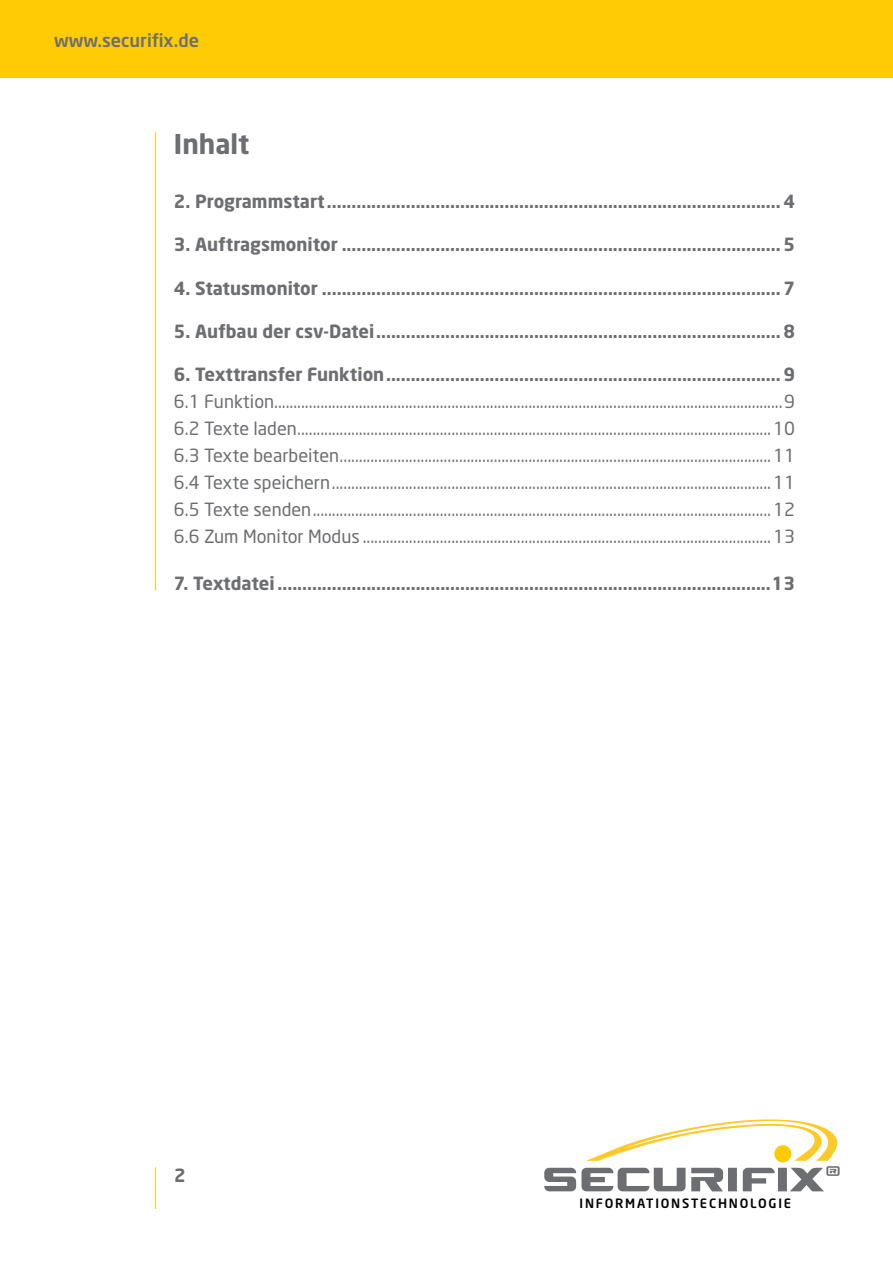
<style>
.page{position:relative;width:893px;height:1263px;background:#fff}
.page>*{position:absolute;margin:0;border:0;box-sizing:border-box;transform-origin:0 0}
.t1{font:700 27px "Neo Sans";color:#6d6e71}
.t2{font:18px/27px "Neo Sans";color:#6d6e71;text-align:justify}
.t3{font:700 18px "Neo Sans";color:#6d6e71}
.t4{font:500 18px "Neo Sans";color:#6d6e71}
.t5{font:500 12.75px "Neo Sans";letter-spacing:.14em;color:#000}
</style>
<div class="page">
<div style="left:0;top:0;width:893px;height:78px;background:#ffcb05"></div>
<hr style="left:155px;top:132px;width:1px;height:458px;background:#ffcb05">
<svg style="left:544px;top:1119px;width:296px;height:72px"></svg>
<hr style="left:155px;top:1167px;width:1px;height:42px;background:#ffcb05">
<p class="t4" style="left:54px;top:29px;width:147px">www.securifix.de</p>
<h1 class="t1" style="left:174px;top:127px;width:77px">Inhalt</h1>
<p class="t3" style="left:174px;top:190px;width:622px">2. Programmstart ............................................................................................4</p>
<p class="t3" style="left:174px;top:233px;width:622px">3. Auftragsmonitor .........................................................................................5</p>
<p class="t3" style="left:174px;top:276px;width:622px">4. Statusmonitor .............................................................................................7</p>
<p class="t3" style="left:174px;top:319px;width:622px">5. Aufbau der csv-Datei..................................................................................8</p>
<p class="t3" style="left:174px;top:363px;width:622px">6. Texttransfer Funktion................................................................................9</p>
<p class="t2" style="left:174px;top:387px;width:623px">6.1 Funktion....................................................................................................................................9<br>6.2 Texte laden...........................................................................................................................10<br>6.3 Texte bearbeiten................................................................................................................11<br>6.4 Texte speichern..................................................................................................................11<br>6.5 Texte senden.......................................................................................................................12<br>6.6 Zum Monitor Modus ..........................................................................................................13</p>
<p class="t3" style="left:174px;top:571px;width:622px">7. Textdatei ....................................................................................................13</p>
<p class="t3" style="left:174px;top:1164px;width:13px">2</p>
<p class="t5" style="left:579px;top:1195px;width:213px">INFORMATIONSTECHNOLOGIE</p>
</div>
